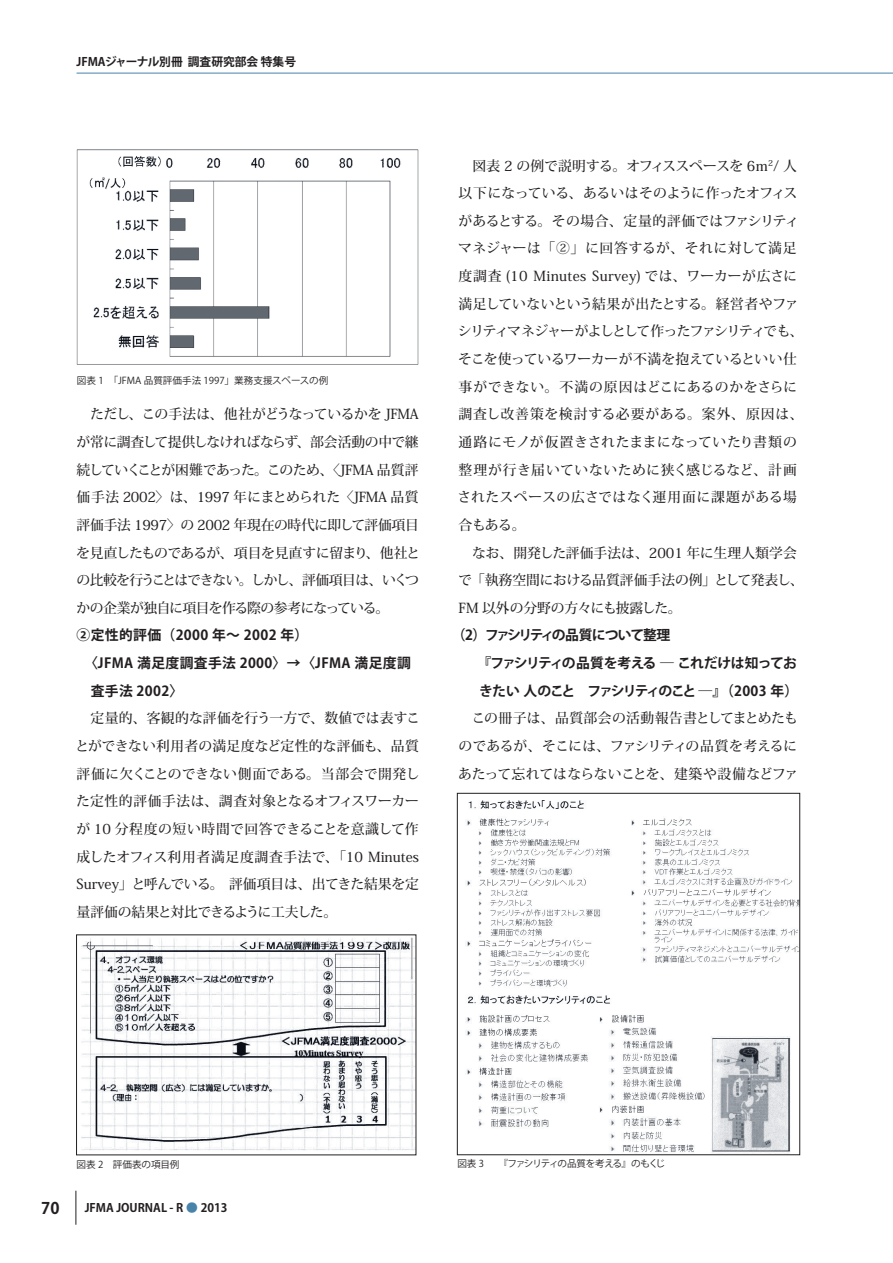
<style>
.page{position:relative;width:893px;height:1263px;background:#fff}
.page>*{position:absolute;margin:0;border:0;box-sizing:border-box;transform-origin:0 0}
.t1{font:700 15.9px "Koz Go Pro";color:#231f20}
.t2{font:500 13.8px/27.6px "Koz Min Pro";letter-spacing:-.01em;color:#231f20}
.t3{font:500 13.8px "Koz Min Pro";letter-spacing:.025em;color:#231f20}
.t4{font:500 13.8px "Koz Min Pro";letter-spacing:.03em;color:#231f20}
.t5{font:700 13.8px "Koz Go Pro";letter-spacing:-.08em;color:#231f20}
.t6{font:500 13.8px "Koz Min Pro";letter-spacing:-.09em;color:#231f20}
.t7{font:700 13.8px "Koz Go Pro";letter-spacing:-.1em;color:#231f20}
.t8{font:500 13.8px "Koz Min Pro";letter-spacing:.02em;color:#231f20}
.t9{font:500 13.8px "Koz Min Pro";letter-spacing:.055em;color:#231f20}
.t10{font:500 13.8px "Koz Min Pro";letter-spacing:.035em;color:#231f20}
.t11{font:700 11.7px "Koz Go Pro";color:#231f20}
.t12{font:9.6px "Koz Go Pro";color:#231f20}
.t13{font:9.6px "Koz Go Pro";letter-spacing:-.11em;color:#231f20}
.s1{font-family:"Koz Go Pro";font-weight:700}
.s2{color:#4883a9}
</style>
<div class="page">
<hr style="left:76px;top:1191px;width:1px;height:34px;background:#231f20">
<hr style="left:77px;top:73px;width:816px;height:1px;background:#4883a9">
<img style="left:465px;top:800px;width:333px;height:353px">
<div style="left:457px;top:793px;width:343px;height:362px;border:1px solid #231f20"></div>
<img style="left:81px;top:937px;width:333px;height:214px">
<img style="left:76px;top:149px;width:343px;height:216px">
<p class="t11" style="left:77px;top:54px;width:221px">JFMAジャーナル別冊 調査研究部会 特集号</p>
<p class="t12" style="left:77px;top:374px;width:253px">図表 1　「JFMA 品質評価手法 1997」業務支援スペースの例</p>
<p class="t2" style="left:75px;top:400px;width:347px;text-indent:15px">ただし、この手法は、他社がどうなっているかを JFMAが常に調査して提供しなければならず、部会活動の中で継続していくことが困難であった。このため、〈JFMA 品質評価手法 2002〉は、1997 年にまとめられた〈JFMA 品質評価手法 1997〉の 2002 年現在の時代に即して評価項目を見直したものであるが、項目を見直すに留まり、他社との比較を行うことはできない。しかし、評価項目は、いくつかの企業が独自に項目を作る際の参考になっている。<br><span class="s1">②定性的評価（2000 年～ 2002 年）<br>　〈JFMA 満足度調査手法 2000〉→〈JFMA 満足度調　査手法 2002〉<br></span>　定量的、客観的な評価を行う一方で、数値では表すことができない利用者の満足度など定性的な評価も、品質評価に欠くことのできない側面である。当部会で開発した定性的評価手法は、調査対象となるオフィスワーカーが 10 分程度の短い時間で回答できることを意識して作成したオフィス利用者満足度調査手法で、「10 Minutes<br>Survey」と呼んでいる。 評価項目は、出てきた結果を定量評価の結果と対比できるように工夫した。</p>
<p class="t2" style="left:459px;top:151px;width:340px">　図表 2 の例で説明する。オフィススペースを 6m<sup>2</sup>/ 人</p>
<p class="t2" style="left:459px;top:179px;width:340px">以下になっている、あるいはそのように作ったオフィス</p>
<p class="t2" style="left:459px;top:206px;width:342px">があるとする。その場合、定量的評価ではファシリティ</p>
<p class="t3" style="left:458px;top:239px;width:340px">マネジャーは「②」に回答するが、それに対して満足</p>
<p class="t3" style="left:459px;top:266px;width:340px">度調査 (10 Minutes Survey) では、ワーカーが広さに</p>
<p class="t2" style="left:459px;top:289px;width:341px">満足していないという結果が出たとする。経営者やファ</p>
<p class="t6" style="left:458px;top:321px;width:347px">シリティマネジャーがよしとして作ったファシリティでも、</p>
<p class="t2" style="left:458px;top:345px;width:340px">そこを使っているワーカーが不満を抱えているといい仕</p>
<p class="t4" style="left:459px;top:377px;width:340px">事ができない。不満の原因はどこにあるのかをさらに</p>
<p class="t9" style="left:459px;top:404px;width:346px">調査し改善策を検討する必要がある。案外、原因は、</p>
<p class="t3" style="left:459px;top:432px;width:340px">通路にモノが仮置きされたままになっていたり書類の</p>
<p class="t4" style="left:459px;top:460px;width:340px">整理が行き届いていないために狭く感じるなど、計画</p>
<p class="t10" style="left:458px;top:487px;width:341px">されたスペースの広さではなく運用面に課題がある場</p>
<p class="t2" style="left:459px;top:510px;width:69px">合もある。</p>
<p class="t2" style="left:459px;top:538px;width:340px">　なお、開発した評価手法は、2001 年に生理人類学会</p>
<p class="t2" style="left:458px;top:566px;width:347px">で「執務空間における品質評価手法の例」として発表し、</p>
<p class="t2" style="left:459px;top:593px;width:225px">FM 以外の分野の方々にも披露した。</p>
<p class="t5" style="left:452px;top:626px;width:220px">（2）ファシリティの品質について整理</p>
<p class="t5" style="left:477px;top:654px;width:321px">『ファシリティの品質を考える ― これだけは知ってお</p>
<p class="t7" style="left:479px;top:682px;width:321px">きたい 人のこと　ファシリティのこと ―』（2003 年）</p>
<p class="t8" style="left:459px;top:708px;width:341px">　この冊子は、品質部会の活動報告書としてまとめたも</p>
<p class="t2" style="left:458px;top:732px;width:341px">のであるが、そこには、ファシリティの品質を考えるに</p>
<p class="t2" style="left:458px;top:759px;width:342px">あたって忘れてはならないことを、建築や設備などファ</p>
<p class="t12" style="left:77px;top:1158px;width:104px">図表 2　評価表の項目例</p>
<p class="t1" style="left:41px;top:1198px;width:20px">70</p>
<p class="t11" style="left:85px;top:1200px;width:144px">JFMA JOURNAL - R <span class="s2">●</span> 2013</p>
<p class="t13" style="left:457px;top:1158px;width:209px">図表 3　　『ファシリティの品質を考える』のもくじ</p>
</div>
